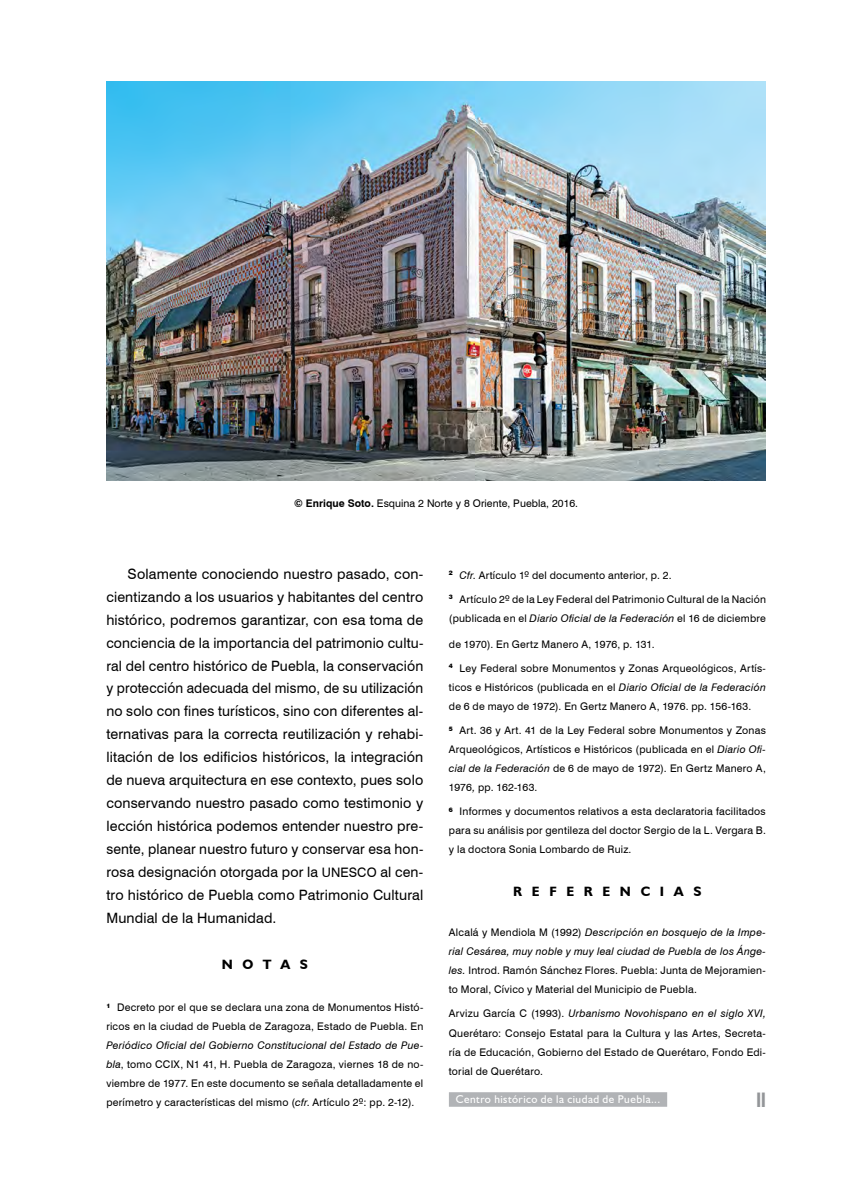
<style>
.page{position:relative;width:851px;height:1191px;background:#fff}
.page>*{position:absolute;margin:0;border:0;box-sizing:border-box;transform-origin:0 0}
.t1{font:700 condensed 21px "Humanist 521 BT Xtra";color:#939598;scale:.75 1}
.t2{font:14.25px/23px "Swiss 721 BT";letter-spacing:.01em;color:#000;text-align:justify}
.t3{font:700 13.5px "Humanist 521 BT";letter-spacing:.72em;color:#000}
.t4{font:11.25px "Humanist 521 BT";letter-spacing:.045em;color:#fff}
.t5{font:10.5px/19px "Swiss 721 BT";letter-spacing:.02em;color:#000;text-align:justify}
.s1{font-weight:800}
.s2{font-weight:700}
.s3{font-size:13.05px}
.s4{font-style:italic}
</style>
<div class="page">
<div style="left:449px;top:1092px;width:218px;height:14px;background:#b1b3b6"></div>
<img style="left:106px;top:82px;width:659px;height:398px">
<p class="t5" style="left:294px;top:493px;width:285px"><span class="s1">©</span> <span class="s2">Enrique Soto.</span> Esquina 2 Norte y 8 Oriente, Puebla, 2016.</p>
<p class="t2" style="left:106px;top:561px;width:318px;text-indent:21px">Solamente conociendo nuestro pasado, con&shy;cientizando a los usuarios y habitantes del centro histórico, podremos garantizar, con esa toma de conciencia de la importancia del patrimonio cultu&shy;ral del centro histórico de Puebla, la conservación y protección adecuada del mismo, de su utilización no solo con fines turísticos, sino con diferentes al&shy;ternativas para la correcta reutilización y rehabi&shy;litación de los edificios históricos, la integración de nueva arquitectura en ese contexto, pues solo conservando nuestro pasado como testimonio y lección histórica podemos entender nuestro pre&shy;sente, planear nuestro futuro y conservar esa hon&shy;rosa designación otorgada por la <span class="s3">UNESCO</span> al cen&shy;tro histórico de Puebla como Patrimonio Cultural Mundial de la Humanidad.</p>
<p class="t3" style="left:222px;top:955px;width:87px">NOT AS</p>
<p class="t5" style="left:106px;top:997px;width:318px"><sup>1</sup> Decreto por el que se declara una zona de Monumentos Histó&shy;ricos en la ciudad de Puebla de Zaragoza, Estado de Puebla. En</p>
<p class="t5" style="left:106px;top:1035px;width:318px"><span class="s4">Periódico Oficial del Gobierno Constitucional del Estado de Pue&shy;bla</span>, tomo CCIX, N1 41, H. Puebla de Zaragoza, viernes 18 de no&shy;viembre de 1977. En este documento se señala detalladamente el perímetro y características del mismo (<span class="s4">cfr</span>. Artículo 2º: pp. 2-12).</p>
<p class="t5" style="left:449px;top:565px;width:224px"><sup>2</sup> <span class="s4">Cfr</span>. Artículo 1º del documento anterior, p. 2.</p>
<p class="t5" style="left:449px;top:589px;width:318px"><sup>3</sup> Artículo 2º de la Ley Federal del Patrimonio Cultural de la Nación (publicada en el <span class="s4">Diario Oficial de la Federación</span> el 16 de diciembre</p>
<p class="t5" style="left:449px;top:634px;width:207px">de 1970). En Gertz Manero A, 1976, p. 131.</p>
<p class="t5" style="left:449px;top:658px;width:318px"><sup>4</sup> Ley Federal sobre Monumentos y Zonas Arqueológicos, Artís&shy;ticos e Históricos (publicada en el <span class="s4">Diario Oficial de la Federación </span>de 6 de mayo de 1972). En Gertz Manero A, 1976. pp. 156-163.</p>
<p class="t5" style="left:449px;top:720px;width:318px"><sup>5</sup> Art. 36 y Art. 41 de la Ley Federal sobre Monumentos y Zonas Arqueológicos, Artísticos e Históricos (publicada en el <span class="s4">Diario Ofi&shy;cial de la Federación</span> de 6 de mayo de 1972). En Gertz Manero A, 1976<span class="s4">,</span> pp. 162-163.</p>
<p class="t5" style="left:449px;top:801px;width:318px"><sup>6</sup> Informes y documentos relativos a esta declaratoria facilitados para su análisis por gentileza del doctor Sergio de la L. Vergara B. y la doctora Sonia Lombardo de Ruiz.</p>
<p class="t3" style="left:513px;top:883px;width:190px">REFER EN CIAS</p>
<p class="t5" style="left:449px;top:922px;width:318px">Alcalá y Mendiola M (1992) <span class="s4">Descripción en bosquejo de la Impe&shy;rial Cesárea, muy noble y muy leal ciudad de Puebla de los Ánge&shy;les.</span> Introd. Ramón Sánchez Flores. Puebla: Junta de Mejoramien&shy;to Moral, Cívico y Material del Municipio de Puebla.</p>
<p class="t5" style="left:449px;top:1003px;width:318px">Arvizu García C (1993). <span class="s4">Urbanismo Novohispano en el siglo XVI, </span>Querétaro: Consejo Estatal para la Cultura y las Artes, Secreta&shy;ría de Educación, Gobierno del Estado de Querétaro, Fondo Edi&shy;torial de Querétaro.</p>
<p class="t4" style="left:456px;top:1092px;width:206px">Centro histórico de la ciudad de Puebla...</p>
<h1 class="t1" style="left:756px;top:1086px;width:14px">11</h1>
</div>
